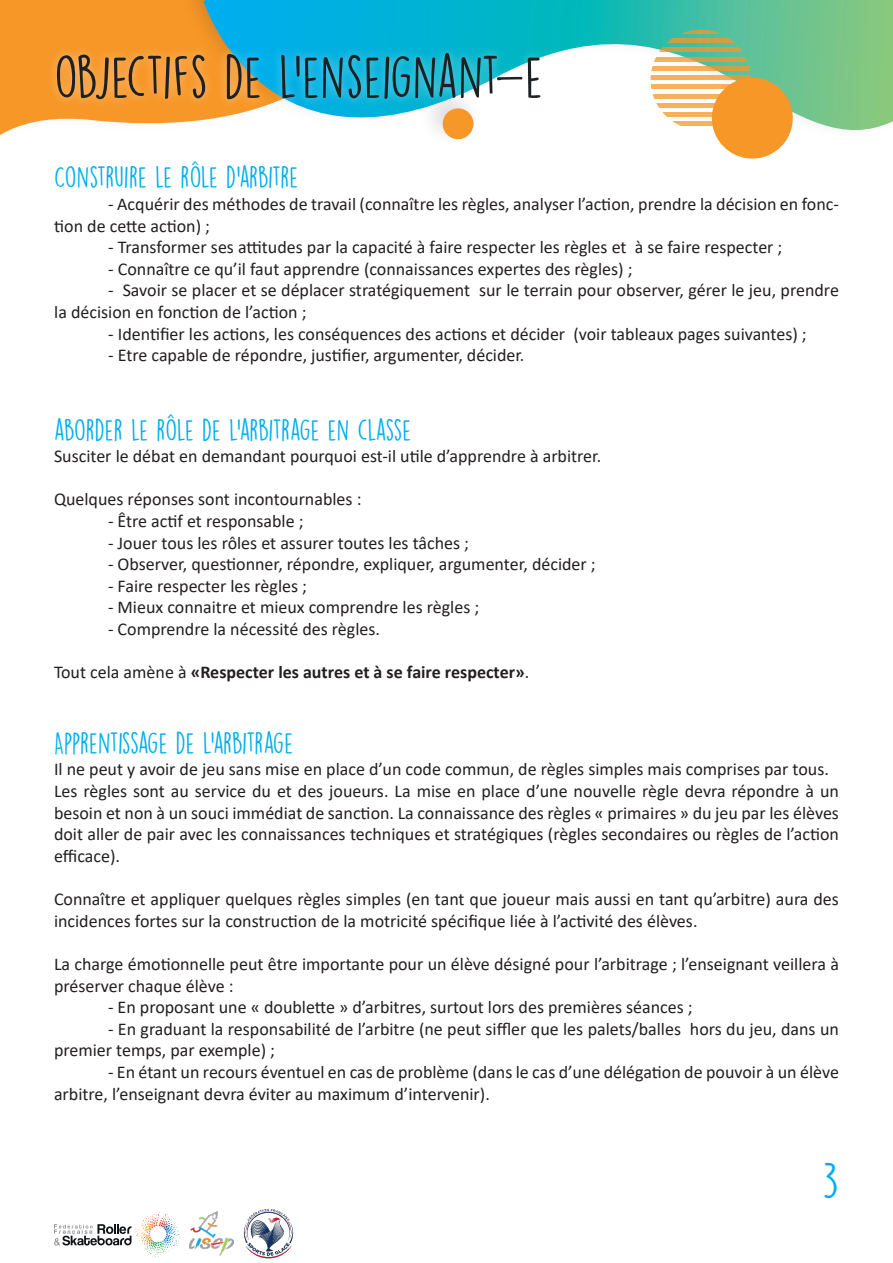
<style>
.page{position:relative;width:893px;height:1263px;background:#fff}
.page>*{position:absolute;margin:0;border:0;box-sizing:border-box;transform-origin:0 0}
.t1{font:54px "DK Lemon Yellow Sun";color:#1d2124}
.t2{font:45px "DK Lemon Yellow Sun";color:#00aeef}
.t3{font:27px "DK Lemon Yellow Sun";letter-spacing:-.03em;color:#00aeef}
.t4{font:18px/21.6px "Calibri";color:#231f20}
.t5{font:700 18px "Calibri";color:#231f20}
.s1{font-weight:400}
</style>
<div class="page">
<svg style="left:1px;top:0;width:168px;height:135px;background:#f7a546"></svg>
<img style="left:169px;top:0;width:34px;height:123px">
<svg style="left:203px;top:0;width:690px;height:158px"></svg>
<div style="left:712px;top:78px;width:81px;height:81px;background:#f79728;border-radius:50%"></div>
<svg style="left:650px;top:39px;width:101px;height:4px"></svg>
<hr style="left:650px;top:30px;width:101px;height:3px;background:#f79728">
<svg style="left:650px;top:48px;width:101px;height:4px"></svg>
<svg style="left:650px;top:57px;width:101px;height:4px"></svg>
<svg style="left:650px;top:66px;width:101px;height:4px"></svg>
<svg style="left:650px;top:76px;width:101px;height:4px"></svg>
<svg style="left:650px;top:85px;width:79px;height:4px"></svg>
<svg style="left:650px;top:94px;width:70px;height:4px"></svg>
<svg style="left:650px;top:103px;width:65px;height:4px"></svg>
<svg style="left:650px;top:113px;width:62px;height:4px"></svg>
<svg style="left:650px;top:122px;width:63px;height:4px"></svg>
<svg style="left:54px;top:1212px;width:127px;height:45px"></svg>
<img style="left:190px;top:1211px;width:44px;height:45px">
<img style="left:243px;top:1209px;width:51px;height:50px">
<div style="left:47px;top:44px;width:502px;height:65px;background:#fff;opacity:.5"></div>
<p class="t1" style="left:54px;top:44px;width:490px">objectifs de l’enseignant-e</p>
<p class="t3" style="left:54px;top:161px;width:246px">Construire le rôle d’arbitre</p>
<p class="t4" style="left:54px;top:193px;width:786px;text-indent:54px">- Acquérir des méthodes de travail (connaître les règles, analyser l’action, prendre la décision en fonc&shy;tion de cette action) ;</p>
<p class="t4" style="left:108px;top:236px;width:676px">- Transformer ses attitudes par la capacité à faire respecter les règles et à se faire respecter ;</p>
<p class="t4" style="left:108px;top:257px;width:526px">- Connaître ce qu’il faut apprendre (connaissances expertes des règles) ;</p>
<p class="t4" style="left:54px;top:279px;width:786px;text-indent:54px">- Savoir se placer et se déplacer stratégiquement sur le terrain pour observer, gérer le jeu, prendre la décision en fonction de l’action ;</p>
<p class="t4" style="left:108px;top:322px;width:700px">- Identifier les actions, les conséquences des actions et décider (voir tableaux pages suivantes) ;</p>
<p class="t4" style="left:108px;top:344px;width:418px">- Etre capable de répondre, justifier, argumenter, décider.</p>
<p class="t3" style="left:54px;top:413px;width:359px">aborder le rôle de l’arbitrage en classe</p>
<p class="t4" style="left:54px;top:445px;width:549px">Susciter le débat en demandant pourquoi est-il utile d’apprendre à arbitrer.</p>
<p class="t4" style="left:54px;top:488px;width:309px">Quelques réponses sont incontournables :</p>
<p class="t4" style="left:108px;top:510px;width:197px">- Être actif et responsable ;</p>
<p class="t4" style="left:108px;top:531px;width:363px">- Jouer tous les rôles et assurer toutes les tâches ;</p>
<p class="t4" style="left:108px;top:553px;width:489px">- Observer, questionner, répondre, expliquer, argumenter, décider ;</p>
<p class="t4" style="left:108px;top:575px;width:201px">- Faire respecter les règles ;</p>
<p class="t4" style="left:108px;top:596px;width:373px">- Mieux connaitre et mieux comprendre les règles ;</p>
<p class="t4" style="left:108px;top:618px;width:274px">- Comprendre la nécessité des règles.</p>
<p class="t5" style="left:54px;top:659px;width:477px"><span class="s1">Tout cela amène à</span> «Respecter les autres et à se faire respecter»<span class="s1">.</span></p>
<p class="t3" style="left:54px;top:726px;width:241px">Apprentissage de l’arbitrage</p>
<p class="t4" style="left:54px;top:758px;width:776px">Il ne peut y avoir de jeu sans mise en place d’un code commun, de règles simples mais comprises par tous.</p>
<p class="t4" style="left:54px;top:780px;width:786px;text-align:justify">Les règles sont au service du et des joueurs. La mise en place d’une nouvelle règle devra répondre à un besoin et non à un souci immédiat de sanction. La connaissance des règles « primaires » du jeu par les élèves doit aller de pair avec les connaissances techniques et stratégiques (règles secondaires ou règles de l’action efficace).</p>
<p class="t4" style="left:54px;top:888px;width:786px">Connaître et appliquer quelques règles simples (en tant que joueur mais aussi en tant qu’arbitre) aura des incidences fortes sur la construction de la motricité spécifique liée à l’activité des élèves.</p>
<p class="t4" style="left:54px;top:953px;width:786px">La charge émotionnelle peut être importante pour un élève désigné pour l’arbitrage ; l’enseignant veillera à préserver chaque élève :</p>
<p class="t4" style="left:108px;top:996px;width:586px">- En proposant une « doublette » d’arbitres, surtout lors des premières séances ;</p>
<p class="t4" style="left:54px;top:1017px;width:786px;text-indent:54px">- En graduant la responsabilité de l’arbitre (ne peut siffler que les palets/balles hors du jeu, dans un premier temps, par exemple) ;</p>
<p class="t4" style="left:54px;top:1061px;width:786px;text-indent:54px">- En étant un recours éventuel en cas de problème (dans le cas d’une délégation de pouvoir à un élève arbitre, l’enseignant devra éviter au maximum d’intervenir).</p>
<h2 class="t2" style="left:822px;top:1153px;width:18px">3</h2>
</div>
